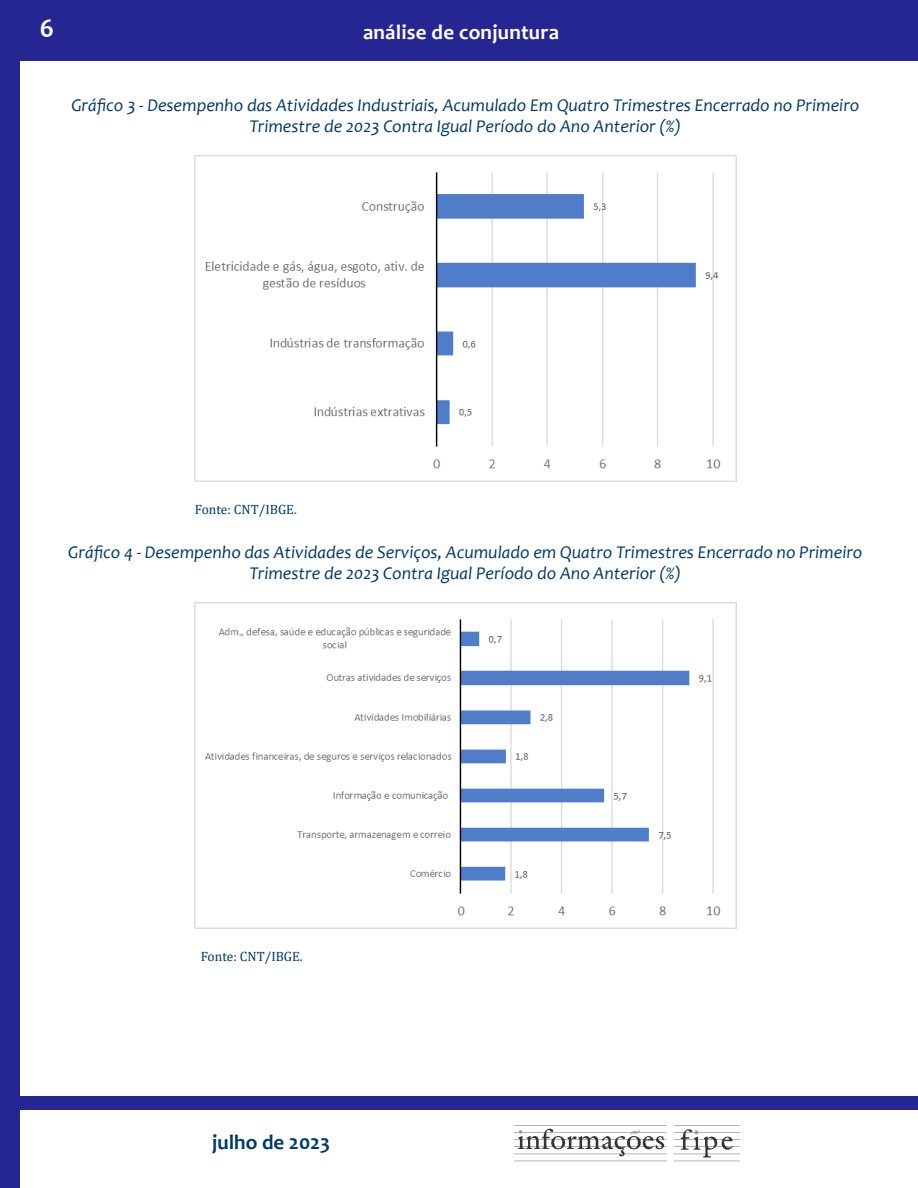
<style>
.page{position:relative;width:918px;height:1188px;background:#fff}
.page>*{position:absolute;margin:0;border:0;box-sizing:border-box;transform-origin:0 0}
.t1{font:700 27px "Candara";color:#fff}
.t2{font:700 21px "Candara";letter-spacing:.01em;color:#fff}
.t3{font:700 21px "Candara";color:#003b68}
.t4{font:italic 18px/21.6px "Candara";color:#003b68;text-align:center}
.t5{font:13.5px "Cambria";color:#003b68}
</style>
<div class="page">
<div style="left:0;top:0;width:20px;height:1188px;background:#262693"></div>
<div style="left:0;top:0;width:918px;height:61px;background:#262693"></div>
<div style="left:15px;top:1097px;width:903px;height:13px;background:#262693"></div>
<img style="left:514px;top:1125px;width:225px;height:37px">
<img style="left:195px;top:156px;width:541px;height:325px">
<img style="left:195px;top:603px;width:541px;height:325px">
<h1 class="t1" style="left:40px;top:12px;width:16px">6</h1>
<p class="t2" style="left:363px;top:19px;width:198px">análise de conjuntura</p>
<p class="t4" style="left:71px;top:94px;width:790px">Gráfico 3 - Desempenho das Atividades Industriais, Acumulado Em Quatro Trimestres Encerrado no Primeiro<br>Trimestre de 2023 Contra Igual Período do Ano Anterior (%)</p>
<p class="t5" style="left:195px;top:501px;width:103px">Fonte: CNT/IBGE.</p>
<p class="t4" style="left:68px;top:541px;width:796px">Gráfico 4 - Desempenho das Atividades de Serviços, Acumulado em Quatro Trimestres Encerrado no Primeiro<br>Trimestre de 2023 Contra Igual Período do Ano Anterior (%)</p>
<p class="t5" style="left:201px;top:948px;width:103px">Fonte: CNT/IBGE.</p>
<p class="t3" style="left:212px;top:1129px;width:119px">julho de 2023</p>
</div>
